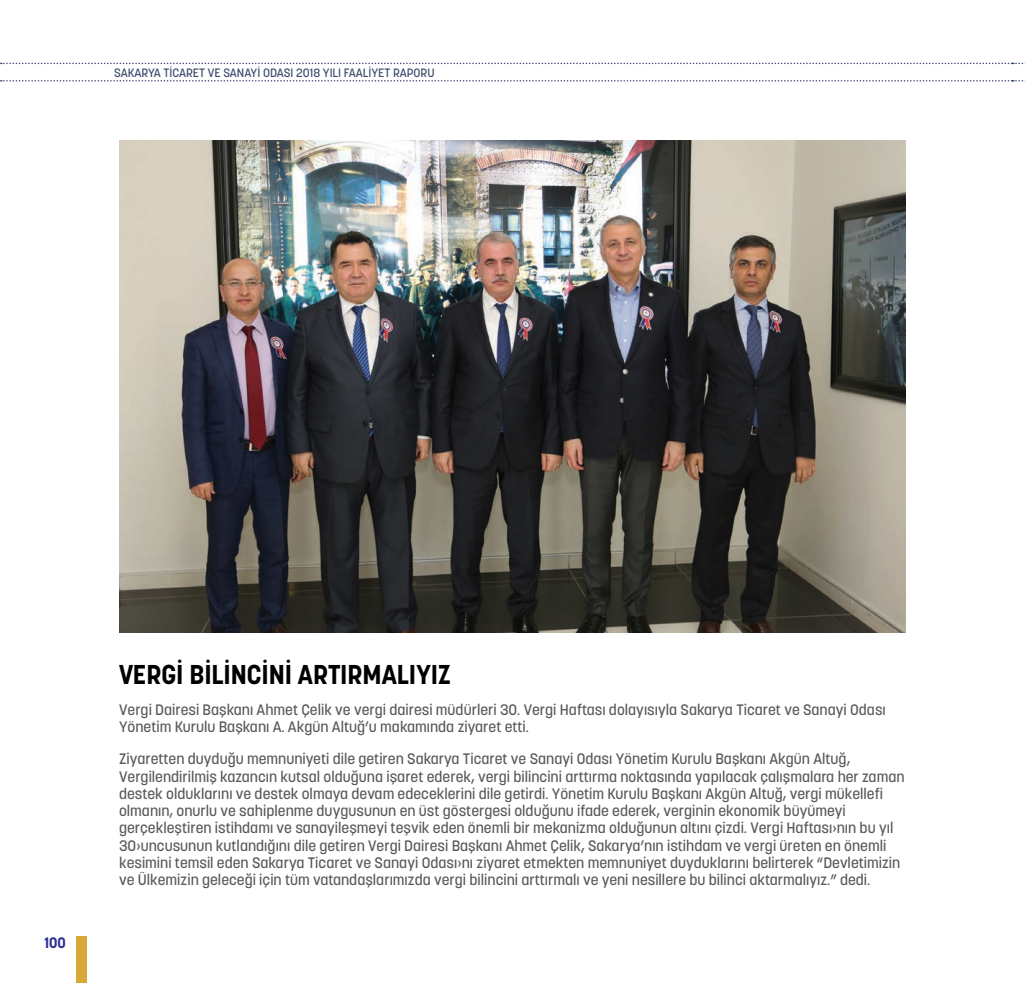
<style>
.page{position:relative;width:1025px;height:983px;background:#fff}
.page>*{position:absolute;margin:0;border:0;box-sizing:border-box;transform-origin:0 0}
.t1{font:700 27px "Korolev";color:#000}
.t2{font:500 15px/17.2px "Korolev";color:#57585a}
.t3{font:700 15px "Korolev";color:#2e3092}
.t4{font:500 12px "Korolev";color:#3c496b}
</style>
<div class="page">
<div style="left:77px;top:936px;width:10px;height:46px;background:#d7a937"></div>
<svg style="left:1px;top:80px;width:1024px;height:1px"></svg>
<svg style="left:1px;top:63px;width:1024px;height:1px"></svg>
<img style="left:119px;top:140px;width:787px;height:492px">
<p class="t4" style="left:114px;top:65px;width:322px">SAKARYA TİCARET VE SANAYİ ODASI 2018 YILI FAALİYET RAPORU</p>
<p class="t3" style="left:45px;top:933px;width:23px">100</p>
<h1 class="t1" style="left:119px;top:657px;width:333px">VERGI BILINCINI ARTIRMALIYIZ</h1>
<p class="t2" style="left:119px;top:700px;width:768px">Vergi Dairesi Başkanı Ahmet Çelik ve vergi dairesi müdürleri 30. Vergi Haftası dolayısıyla Sakarya Ticaret ve Sanayi Odası<br>Yönetim Kurulu Başkanı A. Akgün Altuğ’u makamında ziyaret etti.</p>
<p class="t2" style="left:119px;top:750px;width:787px">Ziyaretten duyduğu memnuniyeti dile getiren Sakarya Ticaret ve Sanayi Odası Yönetim Kurulu Başkanı Akgün Altuğ, Vergilendirilmiş kazancın kutsal olduğuna işaret ederek, vergi bilincini arttırma noktasında yapılacak çalışmalara her zaman destek olduklarını ve destek olmaya devam edeceklerini dile getirdi. Yönetim Kurulu Başkanı Akgün Altuğ, vergi mükellefi olmanın, onurlu ve sahiplenme duygusunun en üst göstergesi olduğunu ifade ederek, verginin ekonomik büyümeyi gerçekleştiren istihdamı ve sanayileşmeyi teşvik eden önemli bir mekanizma olduğunun altını çizdi. Vergi Haftası›nın bu yıl 30›uncusunun kutlandığını dile getiren Vergi Dairesi Başkanı Ahmet Çelik, Sakarya’nın istihdam ve vergi üreten en önemli kesimini temsil eden Sakarya Ticaret ve Sanayi Odası›nı ziyaret etmekten memnuniyet duyduklarını belirterek “Devletimizin ve Ülkemizin geleceği için tüm vatandaşlarımızda vergi bilincini arttırmalı ve yeni nesillere bu bilinci aktarmalıyız.” dedi.</p>
</div>
